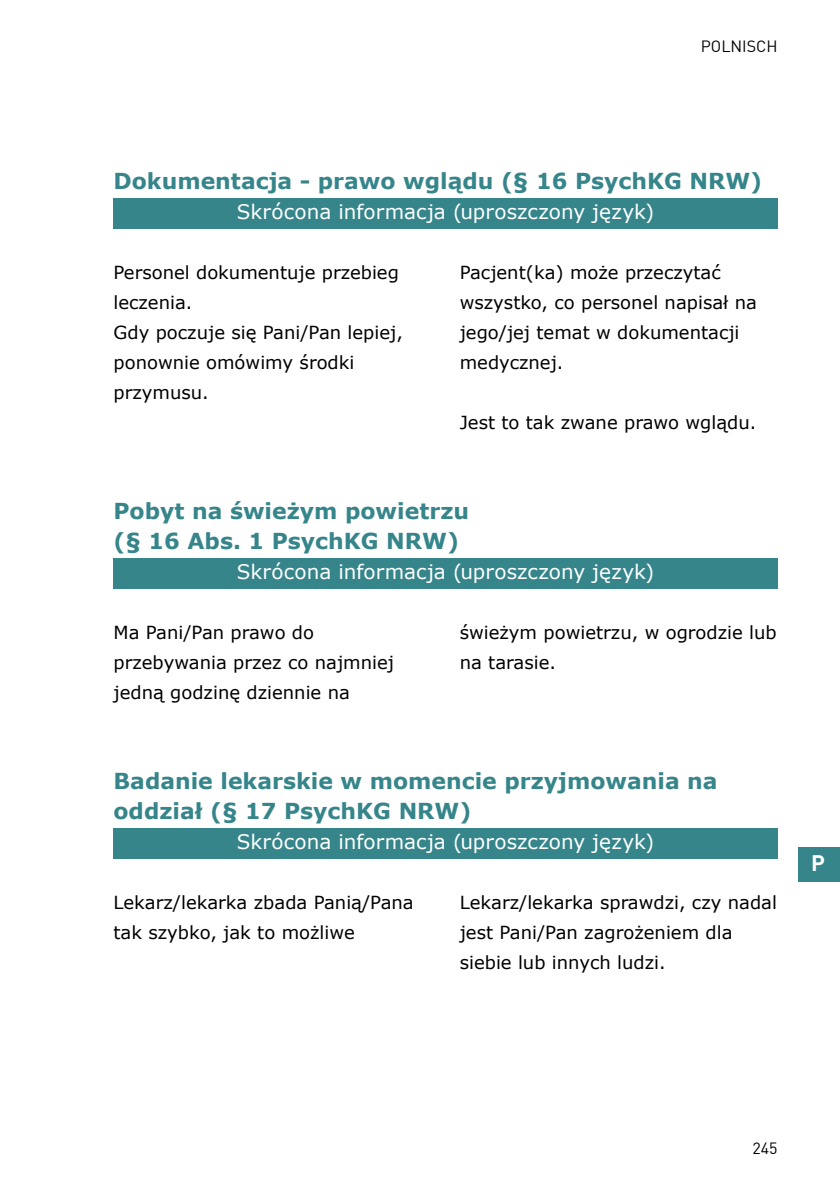
<style>
.page{position:relative;width:840px;height:1191px;background:#fff}
.page>*{position:absolute;margin:0;border:0;box-sizing:border-box;transform-origin:0 0}
.aaa_headline_2_ebene{font:700 22px/30px "Verdana";color:#35858a}
.aaa_headline_3_ebene{font:700 22px "DIN";color:#fff}
.aaa_headline_3_ebene-2{font:20px "Verdana";letter-spacing:.005em;color:#fff}
.Grundtext_Kopie{font:18px/30px "Verdana";color:#000}
.t1{font:16px "DIN";color:#000}
</style>
<div class="page">
<div style="left:113px;top:198px;width:664px;height:31px;background:#35858a"></div>
<div style="left:113px;top:558px;width:664px;height:31px;background:#35858a"></div>
<div style="left:113px;top:828px;width:664px;height:31px;background:#35858a"></div>
<div style="left:798px;top:847px;width:41px;height:34px;background:#35858a"></div>
<p class="t1" style="left:700px;top:36px;width:21px">POLNISCH</p>
<p class="aaa_headline_2_ebene" style="left:113px;top:165px;width:650px">Dokumentacja - prawo wglądu (§ 16 PsychKG NRW)</p>
<p class="aaa_headline_3_ebene-2" style="left:237px;top:198px;width:418px">Skrócona informacja (uproszczony język)</p>
<p class="Grundtext_Kopie" style="left:113px;top:257px;width:287px">Personel dokumentuje przebieg leczenia.</p>
<p class="Grundtext_Kopie" style="left:113px;top:317px;width:291px">Gdy poczuje się Pani/Pan lepiej, ponownie omówimy środki przymusu.</p>
<p class="Grundtext_Kopie" style="left:459px;top:257px;width:298px">Pacjent(ka) może przeczytać wszystko, co personel napisał na jego/jej temat w dokumentacji medycznej.</p>
<p class="Grundtext_Kopie" style="left:459px;top:407px;width:298px">Jest to tak zwane prawo wglądu.</p>
<p class="aaa_headline_2_ebene" style="left:113px;top:495px;width:357px">Pobyt na świeżym powietrzu (§ 16 Abs. 1 PsychKG NRW)</p>
<p class="aaa_headline_3_ebene-2" style="left:237px;top:558px;width:418px">Skrócona informacja (uproszczony język)</p>
<p class="Grundtext_Kopie" style="left:113px;top:617px;width:282px">Ma Pani/Pan prawo do przebywania przez co najmniej jedną godzinę dziennie na</p>
<p class="Grundtext_Kopie" style="left:459px;top:617px;width:318px">świeżym powietrzu, w ogrodzie lub na tarasie.</p>
<p class="aaa_headline_2_ebene" style="left:113px;top:765px;width:605px">Badanie lekarskie w momencie przyjmowania na oddział (§ 17 PsychKG NRW)</p>
<p class="aaa_headline_3_ebene-2" style="left:237px;top:828px;width:418px">Skrócona informacja (uproszczony język)</p>
<p class="Grundtext_Kopie" style="left:113px;top:887px;width:301px">Lekarz/lekarka zbada Panią/Pana tak szybko, jak to możliwe</p>
<p class="Grundtext_Kopie" style="left:459px;top:887px;width:318px">Lekarz/lekarka sprawdzi, czy nadal jest Pani/Pan zagrożeniem dla siebie lub innych ludzi.</p>
<p class="aaa_headline_3_ebene" style="left:810px;top:849px;width:15px">P</p>
<p class="t1" style="left:752px;top:1137px;width:27px">245</p>
</div>
